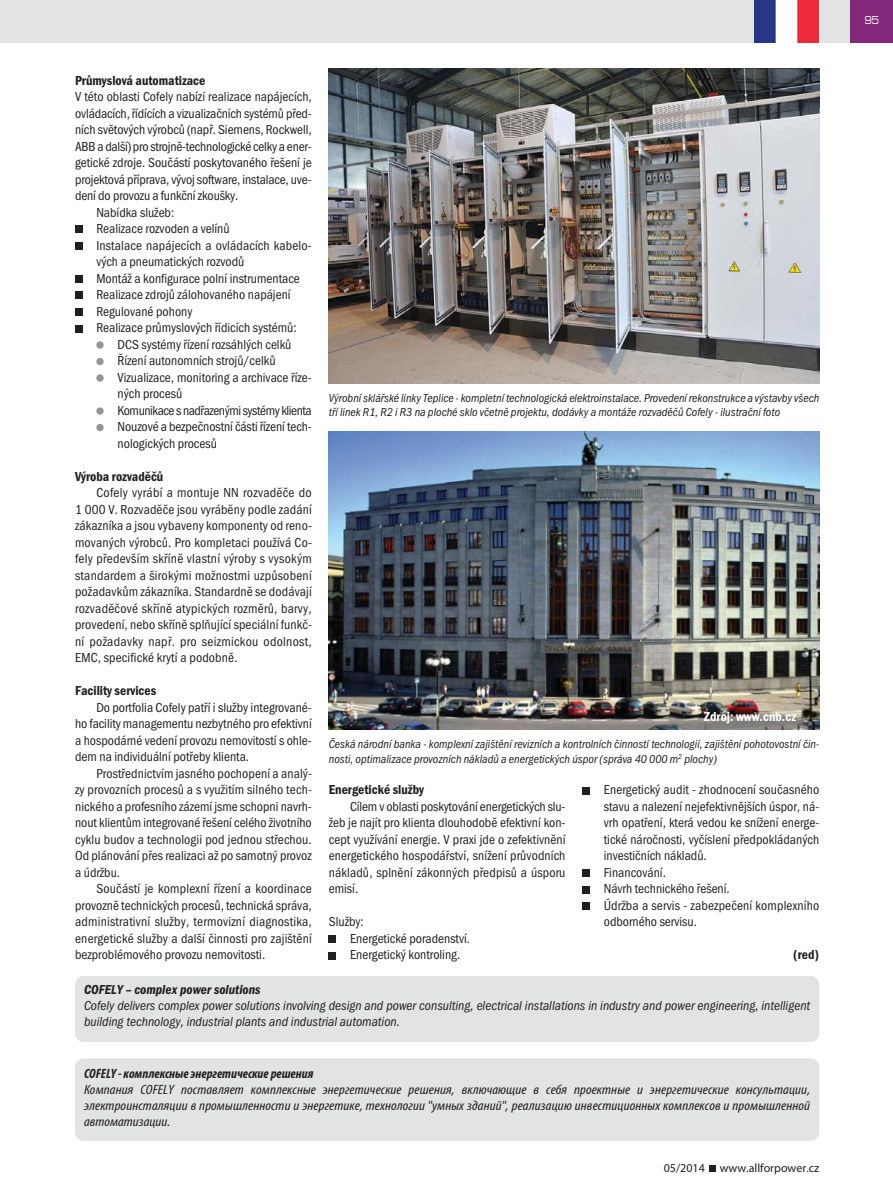
<style>
.page{position:relative;width:893px;height:1191px;background:#fff}
.page>*{position:absolute;margin:0;border:0;box-sizing:border-box;transform-origin:0 0}
.t1{font:13.5px/16.5px "Franklin Got Itc TOT Boo Con";color:#231f20;text-align:justify}
.t2{font:italic condensed 13.5px/16.2px "Myriad Pro";letter-spacing:.01em;color:#231f20;text-align:justify;scale:1.12 1}
.t3{font:13.5px/16.2px "Franklin Got Itc TOT Boo Con Ita";color:#231f20}
.t4{font:13.5px "Franklin Got Itc TOT Dem Con";color:#231f20}
.t5{font:italic 700 condensed 13.5px "Myriad Pro";color:#231f20}
.t6{font:13.5px "Franklin Got Itc TOT Boo Con";letter-spacing:-.03em;color:#231f20}
.t7{font:13.5px "Franklin Got Itc TOT Dem Con Ita";color:#231f20}
.t8{font:13.5px "Franklin Got Itc TOT Dem Con";color:#fff}
.t9{font:12px/14.4px "Franklin Got Itc TOT Boo Con Ita";color:#231f20}
.t10{font:12px "Myriad Pro";color:#231f20}
.t11{font:500 expanded 12px "Microgramma DOT";color:#fff;scale:.7 1}
</style>
<div class="page">
<div style="left:0;top:0;width:850px;height:43px;background:#e2e3e4"></div>
<div style="left:850px;top:0;width:43px;height:43px;background:#82277a"></div>
<svg style="left:710px;top:1165px;width:6px;height:6px"></svg>
<img style="left:755px;top:0;width:64px;height:43px">
<div style="left:329px;top:935px;width:7px;height:8px;background:#231f20"></div>
<div style="left:329px;top:952px;width:7px;height:7px;background:#231f20"></div>
<div style="left:75px;top:226px;width:7px;height:7px;background:#231f20"></div>
<div style="left:75px;top:242px;width:7px;height:8px;background:#231f20"></div>
<div style="left:75px;top:275px;width:7px;height:8px;background:#231f20"></div>
<div style="left:75px;top:292px;width:7px;height:7px;background:#231f20"></div>
<div style="left:75px;top:308px;width:7px;height:8px;background:#231f20"></div>
<div style="left:75px;top:325px;width:7px;height:7px;background:#231f20"></div>
<div style="left:96px;top:341px;width:8px;height:8px;background:#939598;border-radius:50%"></div>
<div style="left:96px;top:358px;width:8px;height:7px;background:#939598;border-radius:50%"></div>
<div style="left:582px;top:787px;width:8px;height:7px;background:#231f20"></div>
<div style="left:582px;top:869px;width:8px;height:8px;background:#231f20"></div>
<div style="left:582px;top:886px;width:8px;height:7px;background:#231f20"></div>
<div style="left:582px;top:902px;width:8px;height:8px;background:#231f20"></div>
<div style="left:96px;top:374px;width:8px;height:7px;background:#939598;border-radius:50%"></div>
<div style="left:96px;top:407px;width:8px;height:8px;background:#939598;border-radius:50%"></div>
<div style="left:96px;top:424px;width:8px;height:7px;background:#939598;border-radius:50%"></div>
<div style="left:75px;top:976px;width:744px;height:66px;background:#e2e3e4;border-radius:9px"></div>
<div style="left:75px;top:1058px;width:744px;height:83px;background:#e2e3e4;border-radius:9px"></div>
<img style="left:329px;top:68px;width:490px;height:315px">
<img style="left:329px;top:431px;width:490px;height:299px">
<p class="t4" style="left:75px;top:76px;width:132px">Průmyslová automatizace</p>
<p class="t1" style="left:75px;top:90px;width:238px">V této oblasti Cofely nabízí realizace napájecích,</p>
<p class="t1" style="left:75px;top:106px;width:238px">ovládacích, řídících a vizualizačních systémů před-</p>
<p class="t1" style="left:75px;top:123px;width:238px">ních světových výrobců (např. Siemens, Rockwell,</p>
<p class="t1" style="left:75px;top:139px;width:238px">ABB a další) pro strojně-technologické celky a ener-</p>
<p class="t1" style="left:75px;top:156px;width:238px">getické zdroje. Součástí poskytovaného řešení je</p>
<p class="t1" style="left:75px;top:172px;width:238px">projektová příprava, vývoj software, instalace, uve-</p>
<p class="t1" style="left:75px;top:189px;width:165px">dení do provozu a funkční zkoušky.</p>
<p class="t1" style="left:96px;top:205px;width:79px">Nabídka služeb:</p>
<p class="t1" style="left:96px;top:222px;width:135px">Realizace rozvoden a velínů</p>
<p class="t1" style="left:96px;top:238px;width:217px">Instalace napájecích a ovládacích kabelo-</p>
<p class="t1" style="left:96px;top:255px;width:150px">vých a pneumatických rozvodů</p>
<p class="t1" style="left:96px;top:271px;width:205px">Montáž a konfigurace polní instrumentace</p>
<p class="t1" style="left:96px;top:288px;width:196px">Realizace zdrojů zálohovaného napájení</p>
<p class="t1" style="left:96px;top:304px;width:98px">Regulované pohony</p>
<p class="t1" style="left:96px;top:321px;width:202px">Realizace průmyslových řídicích systémů:</p>
<p class="t1" style="left:118px;top:337px;width:175px">DCS systémy řízení rozsáhlých celků</p>
<p class="t1" style="left:118px;top:354px;width:159px">Řízení autonomních strojů/celků</p>
<p class="t1" style="left:118px;top:370px;width:196px">Vizualizace, monitoring a archivace říze-</p>
<p class="t1" style="left:118px;top:387px;width:66px">ných procesů</p>
<p class="t6" style="left:118px;top:406px;width:196px">Komunikace s nadřazenými systémy klienta</p>
<p class="t1" style="left:118px;top:420px;width:196px">Nouzové a bezpečnostní části řízení tech-</p>
<p class="t1" style="left:118px;top:436px;width:101px">nologických procesů</p>
<p class="t4" style="left:75px;top:472px;width:90px">Výroba rozvaděčů</p>
<p class="t1" style="left:75px;top:486px;width:238px;text-indent:21px">Cofely vyrábí a montuje NN rozvaděče do 1 000 V. Rozvaděče jsou vyráběny podle zadání zákazníka a jsou vybaveny komponenty od reno&shy;movaných výrobců. Pro kompletaci používá Co&shy;fely především skříně vlastní výroby s vysokým standardem a širokými možnostmi uzpůsobení požadavkům zákazníka. Standardně se dodávají rozvaděčové skříně atypických rozměrů, barvy, provedení, nebo skříně splňující speciální funkč&shy;ní požadavky např. pro seizmickou odolnost, EMC, specifické krytí a podobně.</p>
<p class="t4" style="left:75px;top:686px;width:83px">Facility services</p>
<p class="t1" style="left:75px;top:700px;width:238px;text-indent:21px">Do portfolia Cofely patří i služby integrované&shy;ho facility managementu nezbytného pro efektivní a hospodárné vedení provozu nemovitostí s ohle&shy;dem na individuální potřeby klienta.</p>
<p class="t1" style="left:75px;top:766px;width:238px;text-indent:21px">Prostřednictvím jasného pochopení a analý&shy;zy provozních procesů a s využitím silného tech&shy;nického a profesního zázemí jsme schopni navrh&shy;nout klientům integrované řešení celého životního cyklu budov a technologii pod jednou střechou.<br>Od plánování přes realizaci až po samotný provoz a údržbu.</p>
<p class="t1" style="left:75px;top:882px;width:238px;text-indent:21px">Součástí je komplexní řízení a koordinace provozně technických procesů, technická správa, administrativní služby, termovizní diagnostika, energetické služby a další činnosti pro zajištění bezproblémového provozu nemovitosti.</p>
<p class="t9" style="left:329px;top:392px;width:492px">Výrobní sklářské linky Teplice - kompletní technologická elektroinstalace. Provedení rekonstrukce a výstavby všech tří linek R1, R2 i R3 na ploché sklo včetně projektu, dodávky a montáže rozvaděčů Cofely - ilustrační foto</p>
<p class="t8" style="left:704px;top:712px;width:94px">Zdroj: www.cnb.cz</p>
<p class="t9" style="left:329px;top:738px;width:492px">Česká národní banka - komplexní zajištění revizních a kontrolních činností technologií, zajištění pohotovostní čin&shy;nosti, optimalizace provozních nákladů a energetických úspor (správa 40 000 m<sup>2</sup> plochy)</p>
<p class="t4" style="left:329px;top:785px;width:97px">Energetické služby</p>
<p class="t1" style="left:329px;top:799px;width:238px;text-indent:21px">Cílem v oblasti poskytování energetických slu&shy;žeb je najít pro klienta dlouhodobě efektivní kon&shy;cept využívání energie. V praxi jde o zefektivnění energetického hospodářství, snížení průvodních nákladů, splnění zákonných předpisů a úsporu emisí.</p>
<p class="t1" style="left:350px;top:915px;width:122px;text-align:left;text-indent:-21px">Služby:<br>Energetické poradenství.<br>Energetický kontroling.</p>
<p class="t1" style="left:604px;top:783px;width:217px;text-align:left">Energetický audit - zhodnocení současného stavu a nalezení nejefektivnějších úspor, ná&shy;vrh opatření, která vedou ke snížení energe&shy;tické náročnosti, vyčíslení předpokládaných investičních nákladů.<br>Financování.<br>Návrh technického řešení.<br>Údržba a servis - zabezpečení komplexního odborného servisu.</p>
<p class="t4" style="left:793px;top:950px;width:28px">(red)</p>
<p class="t7" style="left:84px;top:985px;width:178px">COFELY – complex power solutions</p>
<p class="t3" style="left:84px;top:998px;width:728px">Cofely delivers complex power solutions involving design and power consulting, electrical installations in industry and power engineering, intelligent building technology, industrial plants and industrial automation.</p>
<p class="t5" style="left:84px;top:1065px;width:231px">COFELY - комплексные энергетические решения</p>
<p class="t2" style="left:84px;top:1082px;width:650px">Компания COFELY поставляет комплексные энергетические решения, включающие в себя проектные и энергетические консультации, электроинсталяции в промышленности и энергетике, технологии "умных зданий", реализацию инвестиционных комплексов и промышленной автоматизации.</p>
<p class="t10" style="left:664px;top:1160px;width:157px">05/2014 www.allforpower.cz</p>
<p class="t11" style="left:865px;top:16px;width:21px">95</p>
</div>
